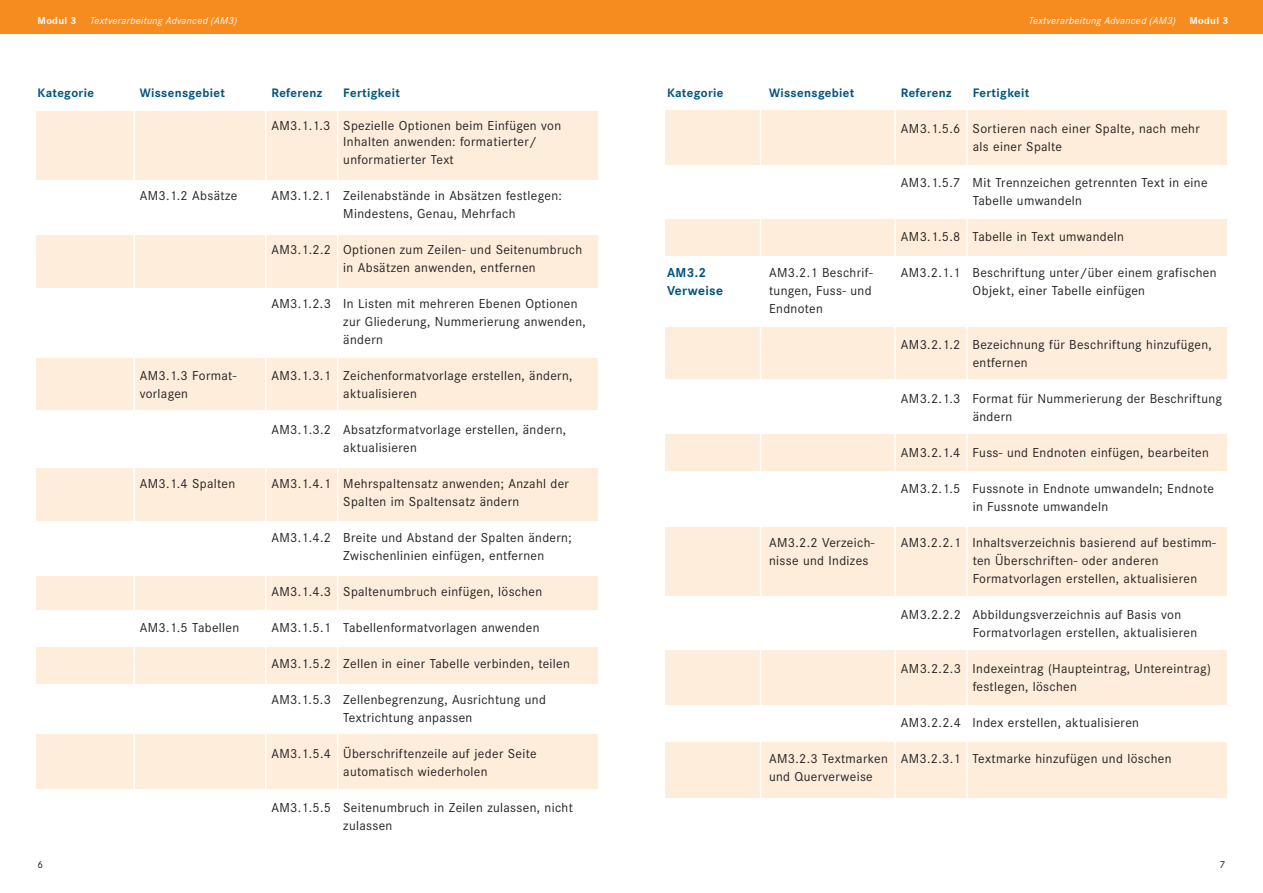
<style>
.page{position:relative;width:1263px;height:893px;background:#fff}
.page>*{position:absolute;margin:0;border:0;box-sizing:border-box;transform-origin:0 0}
.t1{font:13.5px/18px "Corporate S";letter-spacing:.025em;color:#231f20}
.t2{font:700 13.5px "Corporate S";letter-spacing:.03em;color:#005480}
.t3{font:700 12.75px "Corporate S";letter-spacing:.03em;color:#005480}
.t4{font:italic 10.5px "Corporate S";letter-spacing:.025em;color:#fff}
.t5{font:700 10.5px "Corporate S";letter-spacing:.03em;color:#fff}
.t6{font:10.5px "Corporate S";color:#231f20}
</style>
<div class="page">
<div style="left:0;top:0;width:1263px;height:34px;background:#f68b1f"></div>
<div style="left:36px;top:111px;width:561px;height:68px;background:#feeddb"></div>
<div style="left:36px;top:235px;width:561px;height:53px;background:#feeddb"></div>
<div style="left:36px;top:358px;width:561px;height:52px;background:#feeddb"></div>
<div style="left:36px;top:468px;width:561px;height:53px;background:#feeddb"></div>
<div style="left:36px;top:576px;width:561px;height:34px;background:#feeddb"></div>
<div style="left:36px;top:647px;width:561px;height:36px;background:#feeddb"></div>
<div style="left:36px;top:735px;width:561px;height:54px;background:#feeddb"></div>
<hr style="left:265px;top:102px;width:1px;height:743px;background:#fff">
<hr style="left:337px;top:106px;width:1px;height:730px;background:#fff">
<hr style="left:133px;top:108px;width:2px;height:734px;background:#fff">
<div style="left:665px;top:111px;width:562px;height:54px;background:#feeddb"></div>
<div style="left:665px;top:219px;width:562px;height:36px;background:#feeddb"></div>
<div style="left:665px;top:527px;width:562px;height:69px;background:#feeddb"></div>
<div style="left:665px;top:651px;width:562px;height:54px;background:#feeddb"></div>
<div style="left:665px;top:742px;width:562px;height:55px;background:#feeddb"></div>
<div style="left:665px;top:327px;width:562px;height:51px;background:#feeddb"></div>
<div style="left:665px;top:434px;width:562px;height:37px;background:#feeddb"></div>
<hr style="left:894px;top:84px;width:2px;height:743px;background:#fff">
<hr style="left:966px;top:97px;width:2px;height:730px;background:#fff">
<hr style="left:760px;top:102px;width:1px;height:734px;background:#fff">
<p class="t5" style="left:38px;top:17px;width:40px">Modul 3</p>
<p class="t4" style="left:90px;top:17px;width:149px">Textverarbeitung Advanced (AM3)</p>
<p class="t4" style="left:1029px;top:17px;width:149px">Textverarbeitung Advanced (AM3)</p>
<p class="t5" style="left:1189px;top:17px;width:40px">Modul 3</p>
<p class="t3" style="left:38px;top:88px;width:58px">Kategorie</p>
<p class="t3" style="left:140px;top:88px;width:87px">Wissensgebiet</p>
<p class="t3" style="left:272px;top:88px;width:52px">Referenz</p>
<p class="t3" style="left:343px;top:88px;width:58px">Fertigkeit</p>
<p class="t1" style="left:343px;top:118px;width:219px;line-height:16.5px;text-indent:-72px">AM3.1.1.3 Spezielle Optionen beim Einfügen von<br>Inhalten anwenden: formatierter/</p>
<p class="t1" style="left:343px;top:152px;width:112px">unformatierter Text</p>
<p class="t1" style="left:140px;top:188px;width:99px">AM3.1.2 Absätze</p>
<p class="t1" style="left:343px;top:188px;width:220px;text-indent:-72px">AM3.1.2.1 Zeilenabstände in Absätzen festlegen:<br>Mindestens, Genau, Mehrfach</p>
<p class="t1" style="left:343px;top:242px;width:240px;text-indent:-72px">AM3.1.2.2 Optionen zum Zeilen- und Seitenumbruch in Absätzen anwenden, entfernen</p>
<p class="t1" style="left:343px;top:296px;width:244px;text-indent:-72px">AM3.1.2.3 In Listen mit mehreren Ebenen Optionen zur Gliederung, Nummerierung anwenden, ändern</p>
<p class="t1" style="left:140px;top:368px;width:98px">AM3.1.3 Format-</p>
<p class="t1" style="left:271px;top:368px;width:303px">AM3.1.3.1 Zeichenformatvorlage erstellen, ändern,</p>
<p class="t1" style="left:140px;top:386px;width:50px">vorlagen</p>
<p class="t1" style="left:343px;top:386px;width:75px">aktualisieren</p>
<p class="t1" style="left:343px;top:422px;width:224px;text-indent:-72px">AM3.1.3.2 Absatzformatvorlage erstellen, ändern, aktualisieren</p>
<p class="t1" style="left:140px;top:476px;width:97px">AM3.1.4 Spalten</p>
<p class="t1" style="left:343px;top:476px;width:227px;text-indent:-72px">AM3.1.4.1 Mehrspaltensatz anwenden; Anzahl der<br>Spalten im Spaltensatz ändern</p>
<p class="t1" style="left:343px;top:530px;width:230px;text-indent:-72px">AM3.1.4.2 Breite und Abstand der Spalten ändern;<br>Zwischenlinien einfügen, entfernen</p>
<p class="t1" style="left:271px;top:584px;width:272px">AM3.1.4.3 Spaltenumbruch einfügen, löschen</p>
<p class="t1" style="left:140px;top:620px;width:101px">AM3.1.5 Tabellen</p>
<p class="t1" style="left:271px;top:620px;width:269px">AM3.1.5.1 Tabellenformatvorlagen anwenden</p>
<p class="t1" style="left:271px;top:656px;width:300px">AM3.1.5.2 Zellen in einer Tabelle verbinden, teilen</p>
<p class="t1" style="left:271px;top:692px;width:276px;text-align:center">AM3.1.5.3 Zellenbegrenzung, Ausrichtung und<br>Textrichtung anpassen</p>
<p class="t1" style="left:343px;top:746px;width:195px;text-indent:-72px">AM3.1.5.4 Überschriftenzeile auf jeder Seite automatisch wiederholen</p>
<p class="t1" style="left:343px;top:800px;width:231px;text-indent:-72px">AM3.1.5.5 Seitenumbruch in Zeilen zulassen, nicht zulassen</p>
<p class="t3" style="left:667px;top:88px;width:58px">Kategorie</p>
<p class="t3" style="left:769px;top:88px;width:87px">Wissensgebiet</p>
<p class="t3" style="left:901px;top:88px;width:52px">Referenz</p>
<p class="t3" style="left:973px;top:88px;width:58px">Fertigkeit</p>
<p class="t1" style="left:973px;top:121px;width:229px;text-indent:-72px">AM3.1.5.6 Sortieren nach einer Spalte, nach mehr als einer Spalte</p>
<p class="t1" style="left:973px;top:175px;width:236px;text-indent:-72px">AM3.1.5.7 Mit Trennzeichen getrennten Text in eine<br>Tabelle umwandeln</p>
<p class="t1" style="left:901px;top:229px;width:225px">AM3.1.5.8 Tabelle in Text umwandeln</p>
<p class="t2" style="left:667px;top:268px;width:41px">AM3.2</p>
<p class="t1" style="left:769px;top:265px;width:105px">AM3.2.1 Beschrif-</p>
<p class="t1" style="left:901px;top:265px;width:317px">AM3.2.1.1 Beschriftung unter/über einem grafischen</p>
<p class="t2" style="left:667px;top:286px;width:58px">Verweise</p>
<p class="t1" style="left:769px;top:283px;width:104px">tungen, Fuss- und</p>
<p class="t1" style="left:973px;top:283px;width:174px">Objekt, einer Tabelle einfügen</p>
<p class="t1" style="left:769px;top:301px;width:55px">Endnoten</p>
<p class="t1" style="left:973px;top:337px;width:241px;text-indent:-72px">AM3.2.1.2 Bezeichnung für Beschriftung hinzufügen, entfernen</p>
<p class="t1" style="left:973px;top:391px;width:251px;text-indent:-72px">AM3.2.1.3 Format für Nummerierung der Beschriftung ändern</p>
<p class="t1" style="left:901px;top:445px;width:310px">AM3.2.1.4 Fuss- und Endnoten einfügen, bearbeiten</p>
<p class="t1" style="left:973px;top:481px;width:243px;text-indent:-72px">AM3.2.1.5 Fussnote in Endnote umwandeln; Endnote in Fussnote umwandeln</p>
<p class="t1" style="left:769px;top:535px;width:107px">AM3.2.2 Verzeich-</p>
<p class="t1" style="left:901px;top:535px;width:316px">AM3.2.2.1 Inhaltsverzeichnis basierend auf bestimm-</p>
<p class="t1" style="left:769px;top:553px;width:101px">nisse und Indizes</p>
<p class="t1" style="left:973px;top:553px;width:226px">ten Überschriften- oder anderen<br>Formatvorlagen erstellen, aktualisieren</p>
<p class="t1" style="left:973px;top:607px;width:226px;text-indent:-72px">AM3.2.2.2 Abbildungsverzeichnis auf Basis von<br>Formatvorlagen erstellen, aktualisieren</p>
<p class="t1" style="left:973px;top:661px;width:240px;text-indent:-72px">AM3.2.2.3 Indexeintrag (Haupteintrag, Untereintrag) festlegen, löschen</p>
<p class="t1" style="left:901px;top:715px;width:240px">AM3.2.2.4 Index erstellen, aktualisieren</p>
<p class="t1" style="left:769px;top:751px;width:404px">AM3.2.3 Textmarken AM3.2.3.1 Textmarke hinzufügen und löschen und Querverweise</p>
<p class="t6" style="left:38px;top:861px;width:7px">6</p>
<p class="t6" style="left:1220px;top:861px;width:7px">7</p>
</div>
